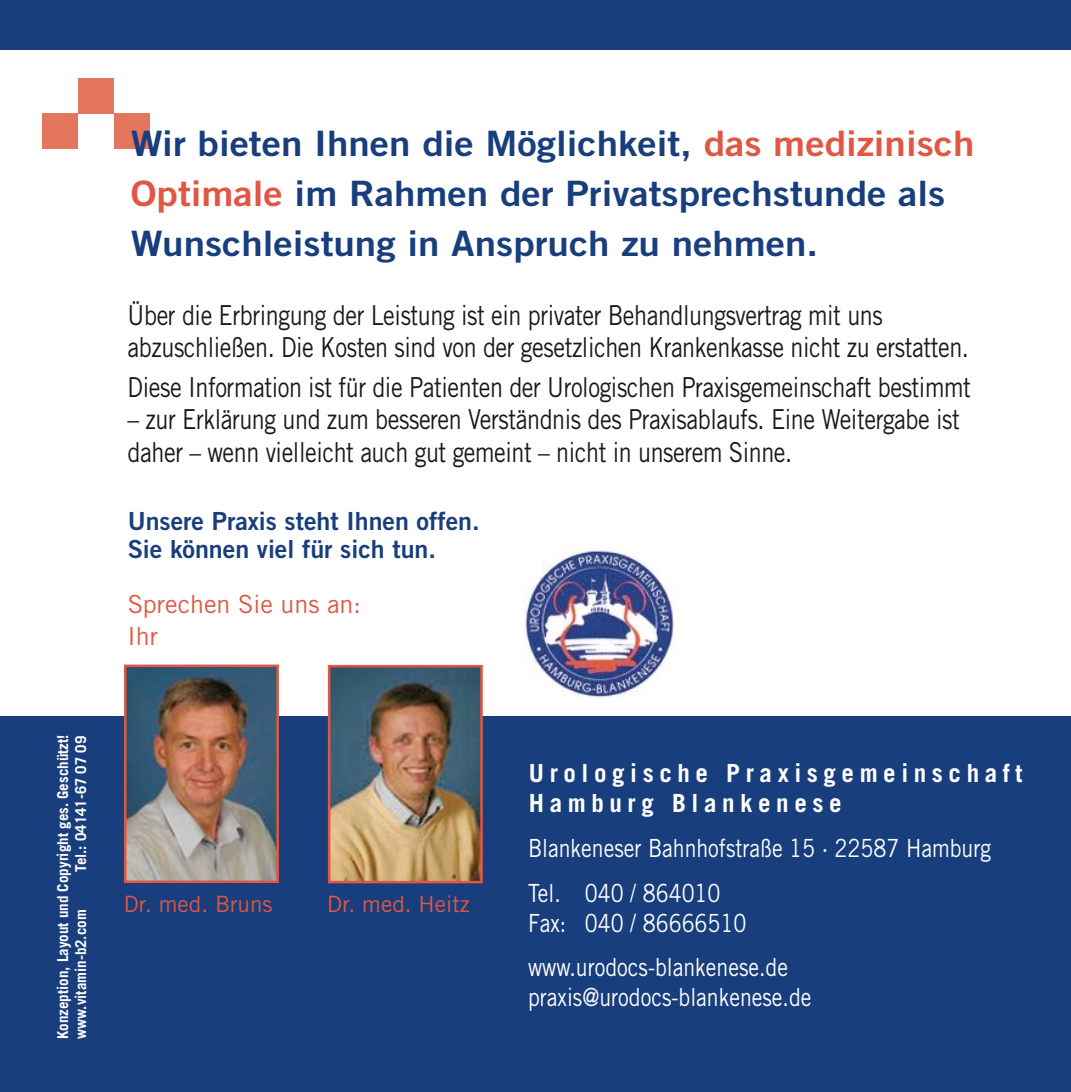
<style>
.page{position:relative;width:1071px;height:1092px;background:#fff}
.page>*{position:absolute;margin:0;border:0;box-sizing:border-box;transform-origin:0 0}
.t1{font:35px/50px "Trade Gothic Bold Two";color:#193e7d;scale:1.1 1}
.t2{font:27.5px/32.5px "Trade Gothic";letter-spacing:-.02em;color:#1a1818;scale:.85 1}
.t3{font:25px/44.2px "Trade Gothic";color:#fff;scale:.85 1}
.t4{font:25px/27.5px "Trade Gothic Bold Two";color:#193e7d}
.t5{font:700 25px/30px "Trade Gothic";letter-spacing:.22em;color:#fff}
.t6{font:25px/32.5px "Trade Gothic";color:#e05744}
.t7{font:22.5px "Trade Gothic";color:#e05744}
.t8{font:700 15px/18px "Trade Gothic";color:#fff}
.s1{color:#e05744}
</style>
<div class="page">
<div style="left:0;top:0;width:1070px;height:50px;background:#193e7d"></div>
<div style="left:43px;top:113px;width:35px;height:36px;background:#e5765e"></div>
<div style="left:78px;top:78px;width:36px;height:35px;background:#e5765e"></div>
<div style="left:114px;top:113px;width:35px;height:36px;background:#e5765e"></div>
<div style="left:0;top:716px;width:1070px;height:375px;background:#193e7d"></div>
<img style="left:523px;top:542px;width:154px;height:156px">
<img style="left:127px;top:667px;width:149px;height:212px">
<div style="left:124px;top:664px;width:155px;height:218px;border:2px solid #e05744"></div>
<img style="left:331px;top:668px;width:148px;height:212px">
<div style="left:328px;top:665px;width:154px;height:218px;border:2px solid #e05744"></div>
<p class="t8" style="left:53px;top:1038px;width:306px;rotate:-90deg">Konzeption, Layout und Copyright ges. Geschützt! www.vitamin-b2.com</p>
<p class="t8" style="left:71px;top:872px;width:137px;rotate:-90deg">Tel.: 04141-67 07 09</p>
<p class="t1" style="left:131px;top:118px;width:768px">Wir bieten Ihnen die Möglichkeit, <span class="s1">das medizinisch<br>Optimale</span> im Rahmen der Privatsprechstunde als<br>Wunschleistung in Anspruch zu nehmen.</p>
<p class="t2" style="left:128px;top:298px;width:991px">Über die Erbringung der Leistung ist ein privater Behandlungsvertrag mit uns abzuschließen. Die Kosten sind von der gesetzlichen Krankenkasse nicht zu erstatten.</p>
<p class="t2" style="left:128px;top:370px;width:993px">Diese Information ist für die Patienten der Urologischen Praxisgemeinschaft bestimmt</p>
<p class="t2" style="left:128px;top:403px;width:980px">– zur Erklärung und zum besseren Verständnis des Praxisablaufs. Eine Weitergabe ist daher – wenn vielleicht auch gut gemeint – nicht in unserem Sinne.</p>
<p class="t4" style="left:128px;top:507px;width:353px">Unsere Praxis steht Ihnen offen.<br>Sie können viel für sich tun.</p>
<p class="t6" style="left:128px;top:587px;width:235px">Sprechen Sie uns an:<br>Ihr</p>
<p class="t7" style="left:124px;top:890px;width:150px">Dr. med. Bruns</p>
<p class="t7" style="left:327px;top:890px;width:144px">Dr. med. Heitz</p>
<p class="t5" style="left:528px;top:757px;width:495px">Urologische Praxisgemeinschaft<br>Hamburg Blankenese</p>
<p class="t3" style="left:528px;top:826px;width:546px">Blankeneser Bahnhofstraße 15 · 22587 Hamburg<br>Tel. 040 / 864010</p>
<p class="t3" style="left:528px;top:900px;width:307px">Fax: 040 / 86666510 www.urodocs-blankenese.de</p>
<p class="t3" style="left:528px;top:974px;width:335px">praxis@urodocs-blankenese.de</p>
</div>
